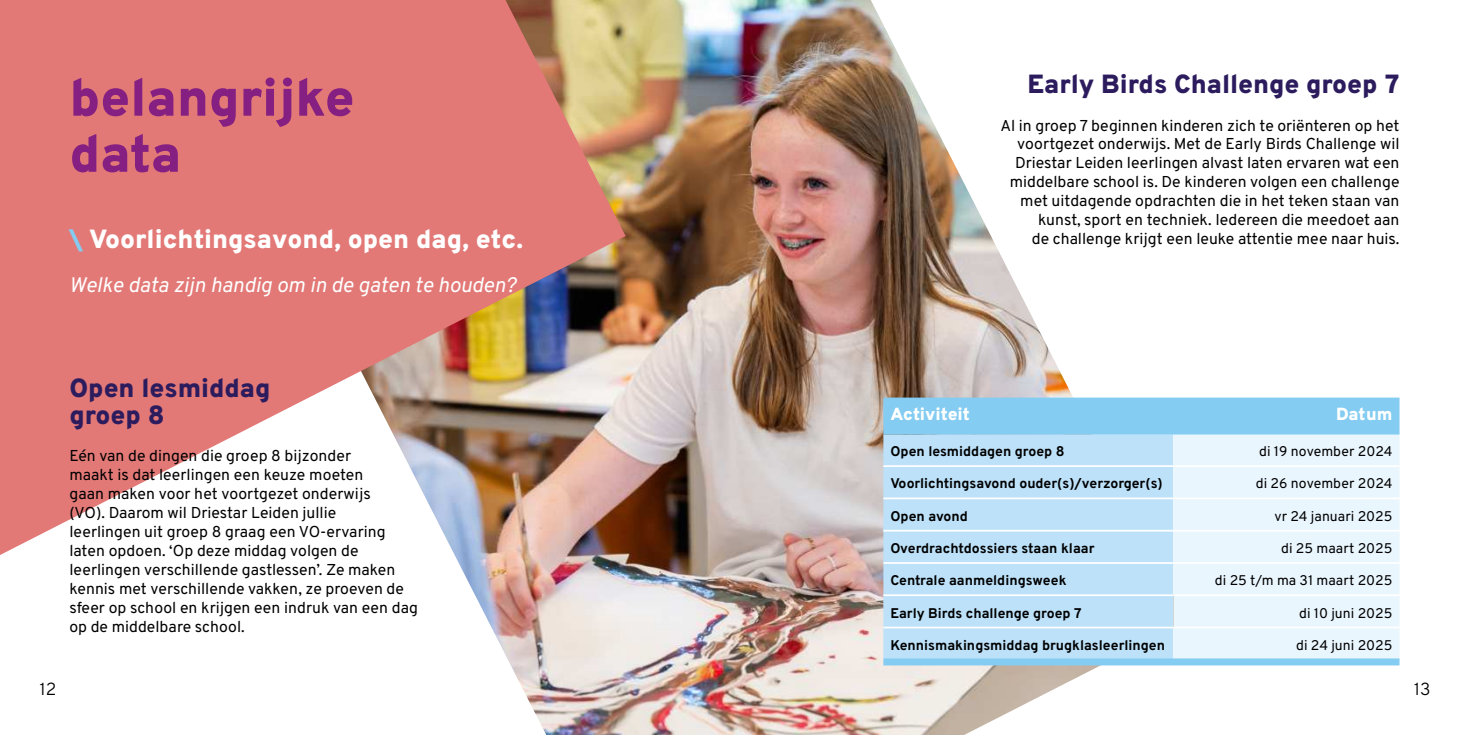
<style>
.page{position:relative;width:1469px;height:735px;background:#fff}
.page>*{position:absolute;margin:0;border:0;box-sizing:border-box;transform-origin:0 0}
.t1{font:900 52.5px/56px "Overpass";color:#851f82}
.t2{font:900 26.25px/26.2px "Overpass";color:#2c1c5e}
.t3{font:900 26.25px "Overpass";color:#fff}
.t4{font:italic 21px "Overpass";color:#fff}
.t5{font:900 17.5px "Overpass";color:#fff}
.t6{font:300 17.5px "Overpass";color:#000}
.t7{font:15.75px/18.9px "Overpass";color:#000}
.t8{font:700 14px "Overpass";color:#000}
.t9{font:14px "Overpass";color:#000}
.s1{color:#84ccf2}
</style>
<div class="page">
<img style="left:454px;top:0;width:733px;height:734px">
<img style="left:0;top:0;width:625px;height:554px">
<div style="left:883px;top:397px;width:516px;height:37px;background:#84ccf2"></div>
<div style="left:883px;top:434px;width:290px;height:224px;background:#bce1f9"></div>
<div style="left:1173px;top:434px;width:226px;height:224px;background:#eaf6fe"></div>
<hr style="left:883px;top:465px;width:290px;height:1px;background:#fff">
<hr style="left:883px;top:497px;width:290px;height:2px;background:#fff">
<hr style="left:883px;top:529px;width:290px;height:2px;background:#fff">
<hr style="left:883px;top:561px;width:290px;height:2px;background:#fff">
<hr style="left:883px;top:594px;width:290px;height:1px;background:#fff">
<hr style="left:883px;top:626px;width:290px;height:2px;background:#fff">
<hr style="left:1173px;top:465px;width:226px;height:1px;background:#fff">
<hr style="left:1173px;top:497px;width:226px;height:2px;background:#fff">
<hr style="left:1173px;top:529px;width:226px;height:2px;background:#fff">
<hr style="left:1173px;top:561px;width:226px;height:2px;background:#fff">
<hr style="left:1173px;top:594px;width:226px;height:1px;background:#fff">
<hr style="left:1173px;top:626px;width:226px;height:2px;background:#fff">
<div style="left:883px;top:658px;width:516px;height:7px;background:#84ccf2"></div>
<h1 class="t1" style="left:69px;top:74px;width:287px">belangrijke data</h1>
<h2 class="t3" style="left:69px;top:229px;width:455px"><span class="s1">\</span> Voorlichtingsavond, open dag, etc.</h2>
<h3 class="t4" style="left:69px;top:276px;width:448px">Welke data zijn handig om in de gaten te houden?</h3>
<h2 class="t2" style="left:69px;top:377px;width:202px">Open lesmiddag groep 8</h2>
<p class="t7" style="left:69px;top:447px;width:350px">Eén van de dingen die groep 8 bijzonder<br>maakt is dat leerlingen een keuze moeten<br>gaan maken voor het voortgezet onderwijs<br>(VO). Daarom wil Driestar Leiden jullie<br>leerlingen uit groep 8 graag een VO-ervaring laten opdoen. ‘Op deze middag volgen de leerlingen verschillende gastlessen’. Ze maken kennis met verschillende vakken, ze proeven de sfeer op school en krijgen een indruk van een dag op de middelbare school.</p>
<h2 class="t2" style="left:1027px;top:73px;width:373px">Early Birds Challenge groep 7</h2>
<p class="t7" style="left:1000px;top:117px;width:400px;text-align:right">Al in groep 7 beginnen kinderen zich te oriënteren op het voortgezet onderwijs. Met de Early Birds Challenge wil Driestar Leiden leerlingen alvast laten ervaren wat een middelbare school is. De kinderen volgen een challenge met uitdagende opdrachten die in het teken staan van kunst, sport en techniek. Iedereen die meedoet aan<br>de challenge krijgt een leuke attentie mee naar huis.</p>
<p class="t5" style="left:890px;top:407px;width:81px">Activiteit</p>
<p class="t5" style="left:1336px;top:407px;width:58px">Datum</p>
<p class="t8" style="left:890px;top:446px;width:176px">Open lesmiddagen groep 8</p>
<p class="t9" style="left:1259px;top:445px;width:135px">di 19 november 2024</p>
<p class="t8" style="left:890px;top:478px;width:274px">Voorlichtingsavond ouder(s)/verzorger(s)</p>
<p class="t9" style="left:1255px;top:478px;width:138px">di 26 november 2024</p>
<p class="t8" style="left:890px;top:510px;width:79px">Open avond</p>
<p class="t9" style="left:1274px;top:510px;width:120px">vr 24 januari 2025</p>
<p class="t8" style="left:890px;top:542px;width:206px">Overdrachtdossiers staan klaar</p>
<p class="t9" style="left:1281px;top:542px;width:113px">di 25 maart 2025</p>
<p class="t8" style="left:890px;top:575px;width:178px">Centrale aanmeldingsweek</p>
<p class="t9" style="left:1214px;top:574px;width:179px">di 25 t/m ma 31 maart 2025</p>
<p class="t8" style="left:890px;top:607px;width:193px">Early Birds challenge groep 7</p>
<p class="t9" style="left:1299px;top:607px;width:95px">di 10 juni 2025</p>
<p class="t8" style="left:890px;top:639px;width:276px">Kennismakingsmiddag brugklasleerlingen</p>
<p class="t9" style="left:1296px;top:639px;width:98px">di 24 juni 2025</p>
<p class="t6" style="left:39px;top:678px;width:18px">12</p>
<p class="t6" style="left:1413px;top:678px;width:18px">13</p>
</div>
